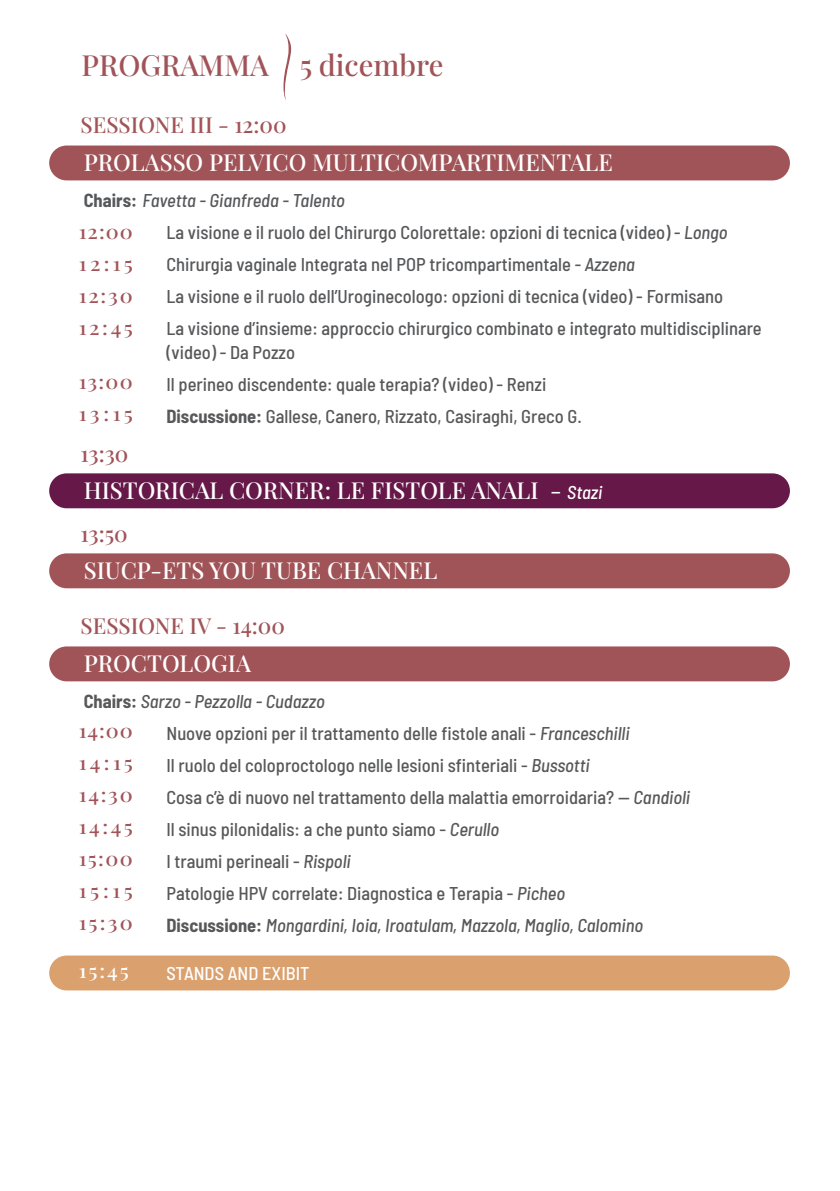
<style>
.page{position:relative;width:840px;height:1191px;background:#fff}
.page>*{position:absolute;margin:0;border:0;box-sizing:border-box;transform-origin:0 0}
.t1{font:29px "Playfair Display";color:#a15458}
.t2{font:23.4px "Playfair Display";color:#fff}
.t3{font:22px "Playfair Display";color:#a15458}
.t4{font:19.4px/32px "Playfair Display";letter-spacing:.095em;color:#a15458;text-align:justify;scale:1.08 1}
.t5{font:19.4px "Playfair Display";color:#fff;scale:1.08 1}
.t6{font:500 semi-condensed 18.4px/32px "Barlow";color:#57585a}
.t7{font:500 semi-condensed 18.4px "Barlow";color:#fff}
.s1{font-weight:700}
.s2{font-style:italic}
.s3{font-style:italic;color:#fff}
.s4{color:#fff}
.s5{font-family:"Barlow";font-weight:500;font-style:italic;font-stretch:semi-condensed;font-size:18.4px}
</style>
<div class="page">
<svg style="left:283px;top:34px;width:9px;height:66px"></svg>
<div style="left:49px;top:646px;width:740px;height:35px;background:#a15458;border-radius:17px"></div>
<div style="left:49px;top:473px;width:740px;height:35px;background:#661949;border-radius:17px"></div>
<div style="left:49px;top:553px;width:740px;height:35px;background:#a15458;border-radius:17px"></div>
<div style="left:49px;top:145px;width:740px;height:35px;background:#a15458;border-radius:17px"></div>
<div style="left:49px;top:955px;width:740px;height:35px;background:#daa16f;border-radius:17px"></div>
<h1 class="t1" style="left:82px;top:43px;width:363px">PROGRAMMA 5 dicembre</h1>
<p class="t3" style="left:81px;top:107px;width:207px">SESSIONE III - 12:00</p>
<p class="t2" style="left:84px;top:143px;width:530px">PROLASSO PELVICO MULTICOMPARTIMENTALE</p>
<p class="t6" style="left:166px;top:182px;width:596px;text-indent:-83px"><span class="s1">Chairs:</span> <span class="s2">Favetta - Gianfreda - Talento</span><span class="s3">O</span><span class="s4">X<br></span>La visione e il ruolo del Chirurgo Colorettale: opzioni di tecnica (video) <span class="s2">- Longo </span>Chirurgia vaginale Integrata nel POP tricompartimentale <span class="s2">- Azzena<br></span>La visione e il ruolo dell’Uroginecologo: opzioni di tecnica (video) - Formisano<br>La visione d’insieme: approccio chirurgico combinato e integrato multidisciplinare</p>
<p class="t6" style="left:166px;top:334px;width:416px">(video) - Da Pozzo<br>Il perineo discendente: quale terapia? (video) - Renzi<br><span class="s1">Discussione:</span> Gallese, Canero, Rizzato, Casiraghi, Greco G.</p>
<p class="t4" style="left:79px;top:214px;width:52px">12:00<br>12:15<br>12:30<br>12:45</p>
<p class="t4" style="left:79px;top:364px;width:52px">13:00<br>13:15</p>
<p class="t3" style="left:81px;top:436px;width:49px">13:30</p>
<p class="t2" style="left:84px;top:472px;width:520px">HISTORICAL CORNER: LE FISTOLE ANALI - <span class="s5">Stazi</span></p>
<p class="t3" style="left:81px;top:516px;width:49px">13:50</p>
<p class="t2" style="left:84px;top:551px;width:355px">SIUCP-ETS YOU TUBE CHANNEL</p>
<p class="t3" style="left:81px;top:608px;width:206px">SESSIONE IV - 14:00</p>
<p class="t2" style="left:84px;top:645px;width:169px">PROCTOLOGIA</p>
<p class="t6" style="left:166px;top:684px;width:525px;text-indent:-83px"><span class="s1">Chairs:</span> <span class="s2">Sarzo - Pezzolla - Cudazzo<br></span>Nuove opzioni per il trattamento delle fistole anali - <span class="s2">Franceschilli<br></span>Il ruolo del coloproctologo nelle lesioni sfinteriali - <span class="s2">Bussotti<br></span>Cosa c’è di nuovo nel trattamento della malattia emorroidaria? -- <span class="s2">Candioli </span>Il sinus pilonidalis: a che punto siamo - <span class="s2">Cerullo<br></span>I traumi perineali - <span class="s2">Rispoli<br></span>Patologie HPV correlate: Diagnostica e Terapia - <span class="s2">Picheo<br></span><span class="s1">Discussione:</span> <span class="s2">Mongardini, Ioia, Iroatulam, Mazzola, Maglio, Calomino</span></p>
<p class="t7" style="left:166px;top:960px;width:144px">STANDS AND EXIBIT</p>
<p class="t4" style="left:79px;top:713px;width:52px">14:00<br>14:15<br>14:30<br>14:45<br>15:00<br>15:15<br>15:30</p>
<p class="t5" style="left:79px;top:955px;width:48px">15:45</p>
</div>
